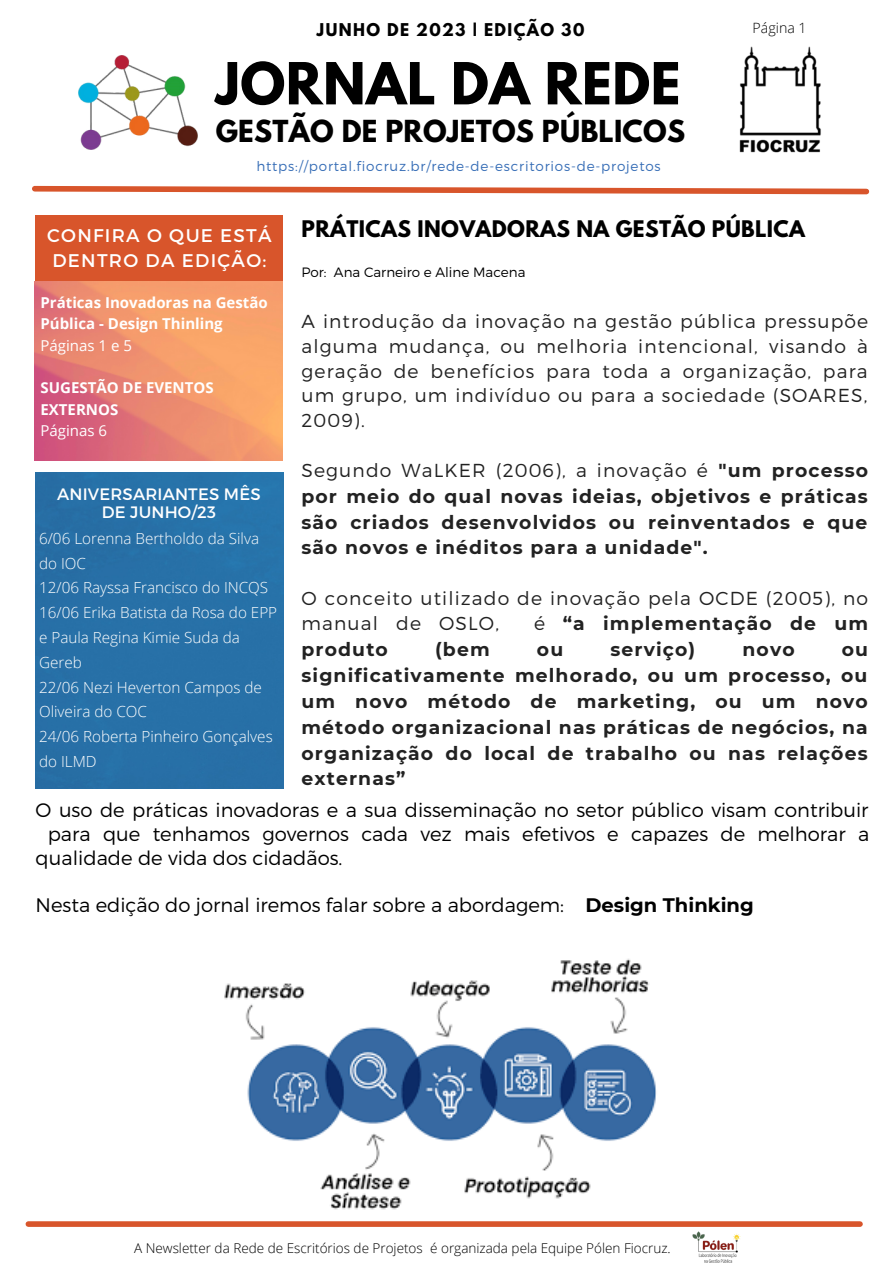
<style>
.page{position:relative;width:894px;height:1264px;background:#fff}
.page>*{position:absolute;margin:0;border:0;box-sizing:border-box;transform-origin:0 0}
.t1{font:700 51.3px "League Spartan";letter-spacing:.01em;color:#000}
.t2{font:700 26.85px "League Spartan";letter-spacing:.01em;color:#000}
.t3{font:700 20.25px "League Spartan";letter-spacing:.02em;color:#000}
.t4{font:300 19.5px "Montserrat";color:#000}
.t5{font:700 18.75px/26px "Montserrat";letter-spacing:.06em;color:#222;text-align:justify}
.t6{font:300 18.75px/24.8px "Montserrat";letter-spacing:.06em;color:#222;text-align:justify}
.t7{font:18.3px/24.8px "Montserrat";letter-spacing:.07em;color:#fff}
.t8{font:16.5px/18px "Montserrat";letter-spacing:.01em;color:#fff;text-align:center}
.t9{font:700 15.6px "League Spartan";letter-spacing:.09em;color:#000}
.t10{font:300 15.3px/24.8px "Open Sans";color:#fff}
.t11{font:700 15px/21.5px "Open Sans";color:#fff}
.t12{font:15px "Open Sans";color:#fff}
.t13{font:300 14.1px "Open Sans";color:#000}
.t14{font:300 13.5px "Open Sans";color:#000}
.t15{font:300 13.5px "Montserrat";letter-spacing:.06em;color:#366db6}
.t16{font:300 13.5px "Montserrat";color:#000}
.s1{font-weight:300}
.s2{font-weight:700}
</style>
<div class="page">
<img style="left:79px;top:55px;width:119px;height:95px">
<img style="left:739px;top:46px;width:82px;height:107px">
<svg style="left:32px;top:185px;width:838px;height:10px"></svg>
<div style="left:35px;top:215px;width:248px;height:68px;background:#d8552b"></div>
<img style="left:35px;top:282px;width:248px;height:179px">
<div style="left:36px;top:472px;width:247px;height:317px;background:#2770a7"></div>
<div style="left:28px;top:1221px;width:831px;height:5px;background:#d8552b"></div>
<img style="left:690px;top:1226px;width:53px;height:37px">
<img style="left:224px;top:958px;width:432px;height:252px">
<p class="t9" style="left:317px;top:22px;width:269px">JUNHO DE 2023 | EDIÇÃO 30</p>
<p class="t13" style="left:752px;top:18px;width:55px">Página 1</p>
<p class="t1" style="left:215px;top:58px;width:466px">JORNAL DA REDE</p>
<p class="t2" style="left:215px;top:117px;width:471px">GESTÃO DE PROJETOS PÚBLICOS</p>
<p class="t15" style="left:256px;top:157px;width:406px">https://portal.fiocruz.br/rede-de-escritorios-de-projetos</p>
<p class="t7" style="left:47px;top:222px;width:226px">CONFIRA O QUE ESTÁ<br>DENTRO DA EDIÇÃO:</p>
<p class="t11" style="left:40px;top:291px;width:229px">Práticas Inovadoras na Gestão<br>Pública - Design Thinling</p>
<p class="t12" style="left:40px;top:334px;width:93px">Páginas 1 e 5</p>
<p class="t11" style="left:40px;top:377px;width:175px">SUGESTÃO DE EVENTOS<br>EXTERNOS</p>
<p class="t12" style="left:40px;top:420px;width:68px">Páginas 6</p>
<p class="t8" style="left:57px;top:484px;width:205px">ANIVERSARIANTES MÊS<br>DE JUNHO/23</p>
<p class="t10" style="left:39px;top:525px;width:221px">6/06 Lorenna Bertholdo da Silva do IOC</p>
<p class="t10" style="left:39px;top:575px;width:230px">12/06 Rayssa Francisco do INCQS</p>
<p class="t10" style="left:39px;top:600px;width:239px">16/06 Erika Batista da Rosa do EPP e Paula Regina Kimie Suda da<br>Gereb</p>
<p class="t10" style="left:39px;top:674px;width:224px">22/06 Nezi Heverton Campos de<br>Oliveira do COC</p>
<p class="t10" style="left:39px;top:723px;width:235px">24/06 Roberta Pinheiro Gonçalves do ILMD</p>
<p class="t3" style="left:301px;top:218px;width:505px">PRÁTICAS INOVADORAS NA GESTÃO PÚBLICA</p>
<p class="t16" style="left:301px;top:263px;width:225px">Por: Ana Carneiro e Aline Macena</p>
<p class="t6" style="left:301px;top:308px;width:568px">A introdução da inovação na gestão pública pressupõe alguma mudança, ou melhoria intencional, visando à geração de benefícios para toda a organização, para um grupo, um indivíduo ou para a sociedade (SOARES, 2009).</p>
<p class="t5" style="left:301px;top:457px;width:568px"><span class="s1">Segundo WaLKER (2006), a inovação é</span> "um processo por meio do qual novas ideias, objetivos e práticas são criados desenvolvidos ou reinventados e que são novos e inéditos para a unidade".</p>
<p class="t6" style="left:301px;top:585px;width:568px">O conceito utilizado de inovação pela OCDE (2005), no manual de OSLO,</p>
<p class="t5" style="left:534px;top:610px;width:335px"><span class="s1">é</span> “a implementação de um</p>
<p class="t5" style="left:301px;top:636px;width:88px">produto</p>
<p class="t5" style="left:435px;top:636px;width:56px">(bem</p>
<p class="t5" style="left:537px;top:636px;width:28px">ou</p>
<p class="t5" style="left:610px;top:636px;width:86px">serviço)</p>
<p class="t5" style="left:742px;top:636px;width:54px">novo</p>
<p class="t5" style="left:301px;top:636px;width:568px;text-indent:540px">ou significativamente melhorado, ou um processo, ou um novo método de marketing, ou um novo método organizacional nas práticas de negócios, na organização do local de trabalho ou nas relações externas”</p>
<p class="t4" style="left:36px;top:797px;width:834px">O uso de práticas inovadoras e a sua disseminação no setor público visam contribuir</p>
<p class="t4" style="left:48px;top:821px;width:822px">para que tenhamos governos cada vez mais efetivos e capazes de melhorar a</p>
<p class="t4" style="left:36px;top:845px;width:308px">qualidade de vida dos cidadãos.</p>
<p class="t4" style="left:36px;top:892px;width:719px">Nesta edição do jornal iremos falar sobre a abordagem: <span class="s2">Design Thinking</span></p>
<p class="t14" style="left:134px;top:1238px;width:538px">A Newsletter da Rede de Escritórios de Projetos é organizada pela Equipe Pólen Fiocruz.</p>
</div>
